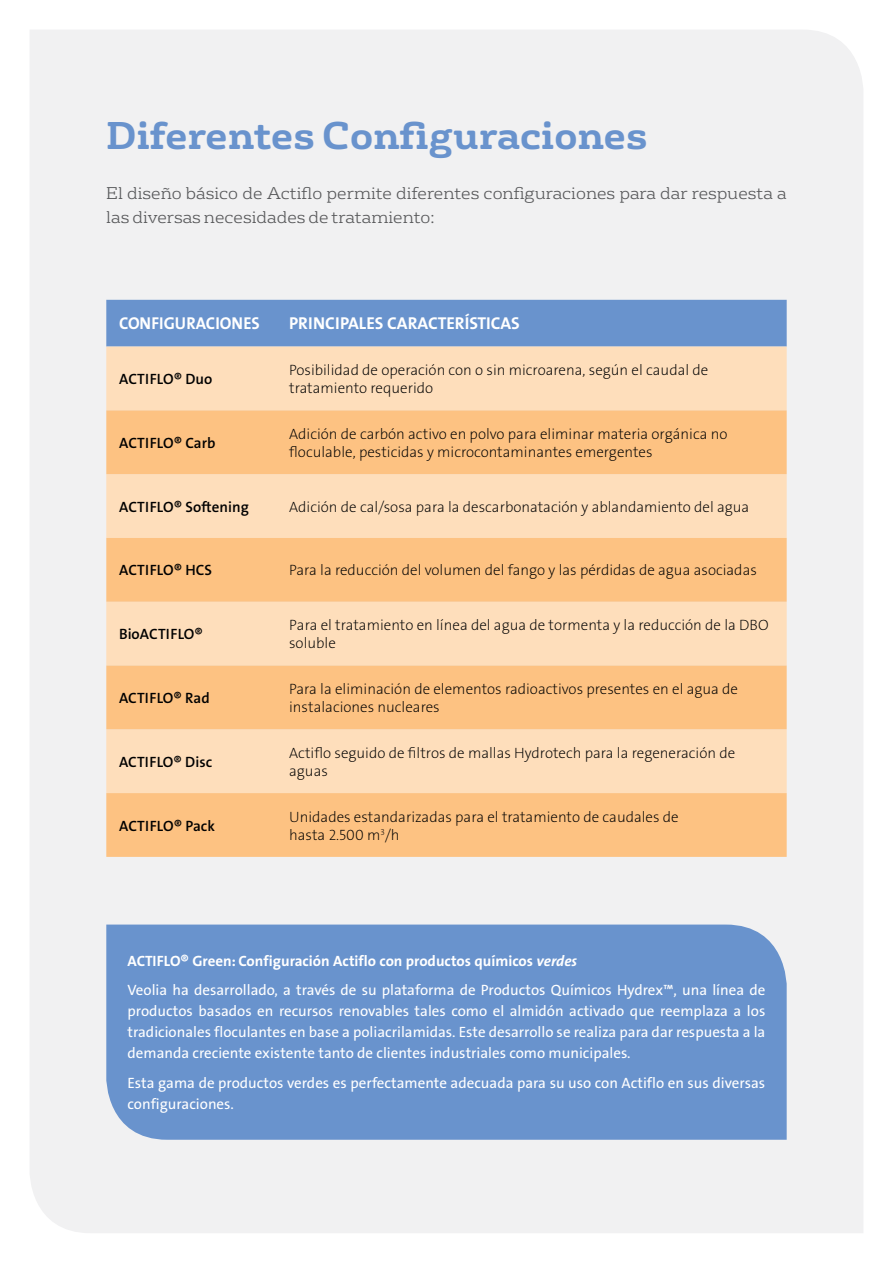
<style>
.page{position:relative;width:893px;height:1263px;background:#fff}
.page>*{position:absolute;margin:0;border:0;box-sizing:border-box;transform-origin:0 0}
.t1{font:700 37.5px "FS Rufus";color:#6993cd}
.t2{font:700 17.25px "The Sans";color:#fff}
.t3{font:700 17.25px "The Sans";color:#fff;scale:.96 1}
.t4{font:300 16.5px/24px "FS Rufus";color:#58595b}
.t5{font:15px/18px "The Sans Veolia W2 Ex Lig";color:#000}
.t6{font:15px/21px "The Sans Veolia W5 Pla";color:#fff;text-align:justify}
.t7{font:15px "The Sans Veolia W6 Se Bld";color:#000}
.t8{font:700 15px "The Sans";color:#fff}
.s1{font-style:italic}
</style>
<div class="page">
<div style="left:30px;top:30px;width:833px;height:1203px;background:#f1f1f2"></div>
<div style="left:106px;top:924px;width:681px;height:216px;background:#6993cd"></div>
<div style="left:106px;top:300px;width:681px;height:47px;background:#6993cd"></div>
<div style="left:106px;top:347px;width:681px;height:63px;background:#fedebb"></div>
<svg style="left:106px;top:410px;width:681px;height:447px;background:#fdce9a"></svg>
<h1 class="t1" style="left:106px;top:103px;width:543px">Diferentes Configuraciones</h1>
<p class="t4" style="left:106px;top:180px;width:682px">El diseño básico de Actiflo permite diferentes configuraciones para dar respuesta a las diversas necesidades de tratamiento:</p>
<p class="t3" style="left:119px;top:309px;width:148px">CONFIGURACIONES</p>
<p class="t2" style="left:289px;top:309px;width:18px">princi</p>
<p class="t2" style="left:340px;top:309px;width:18px">pales</p>
<p class="t2" style="left:387px;top:309px;width:11px">caracter</p>
<p class="t2" style="left:465px;top:309px;width:14px">ísticas</p>
<p class="t7" style="left:119px;top:369px;width:95px">ACTIFLO® DUO</p>
<p class="t5" style="left:289px;top:361px;width:421px">Posibilidad de operación con o sin microarena, según el caudal de tratamiento requerido</p>
<p class="t7" style="left:119px;top:433px;width:98px">ACTIFLO® CARB</p>
<p class="t5" style="left:289px;top:425px;width:440px">Adición de carbón activo en polvo para eliminar materia orgánica no floculable, pesticidas y microcontaminantes emergentes</p>
<p class="t7" style="left:119px;top:497px;width:131px">ACTIFLO® SOFTENING</p>
<p class="t5" style="left:289px;top:498px;width:462px">Adición de cal/sosa para la descarbonatación y ablandamiento del agua</p>
<p class="t7" style="left:119px;top:560px;width:94px">ACTIFLO® HCS</p>
<p class="t5" style="left:289px;top:561px;width:469px">Para la reducción del volumen del fango y las pérdidas de agua asociadas</p>
<p class="t7" style="left:119px;top:624px;width:85px">BIOACTIFLO®</p>
<p class="t5" style="left:289px;top:616px;width:481px">Para el tratamiento en línea del agua de tormenta y la reducción de la DBO soluble</p>
<p class="t7" style="left:119px;top:688px;width:92px">ACTIFLO® RAD</p>
<p class="t5" style="left:289px;top:680px;width:450px">Para la eliminación de elementos radioactivos presentes en el agua de instalaciones nucleares</p>
<p class="t7" style="left:119px;top:752px;width:95px">ACTIFLO® DISC</p>
<p class="t5" style="left:289px;top:744px;width:448px">Actiflo seguido de filtros de mallas Hydrotech para la regeneración de aguas</p>
<p class="t7" style="left:119px;top:816px;width:97px">ACTIFLO® PACK</p>
<p class="t5" style="left:289px;top:807px;width:391px">Unidades estandarizadas para el tratamiento de caudales de hasta 2.500 m<sup>3</sup>/h</p>
<p class="t8" style="left:128px;top:948px;width:451px">ACTIFLO® Green: Configuración Actiflo con productos químicos <span class="s1">verdes</span></p>
<p class="t6" style="left:128px;top:980px;width:639px">Veolia ha desarrollado, a través de su plataforma de Productos Químicos Hydrex™, una línea de productos basados en recursos renovables tales como el almidón activado que reemplaza a los tradicionales floculantes en base a poliacrilamidas. Este desarrollo se realiza para dar respuesta a la demanda creciente existente tanto de clientes industriales como municipales.</p>
<p class="t6" style="left:128px;top:1072px;width:639px">Esta gama de productos verdes es perfectamente adecuada para su uso con Actiflo en sus diversas configuraciones.</p>
</div>
